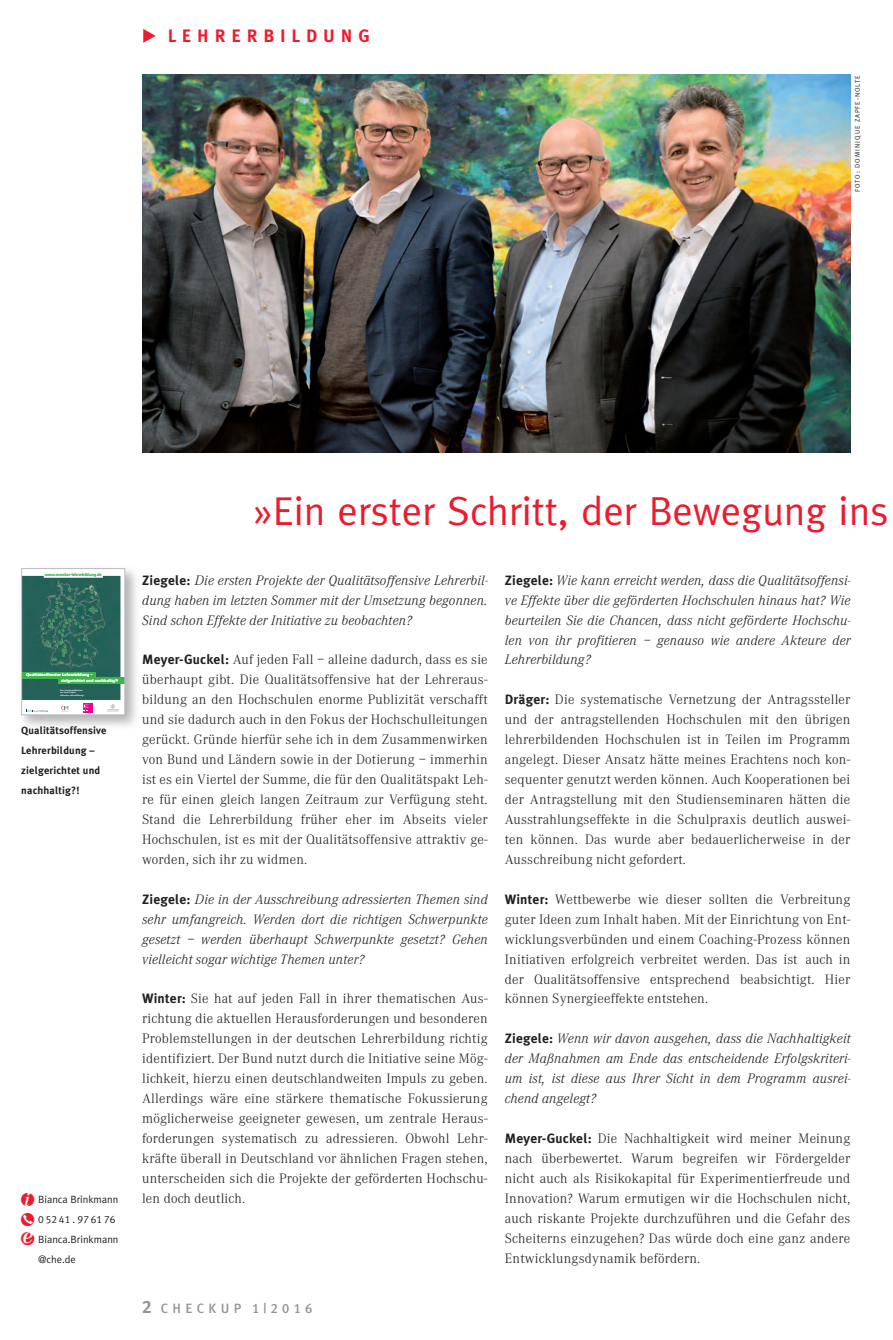
<style>
.page{position:relative;width:893px;height:1340px;background:#fff}
.page>*{position:absolute;margin:0;border:0;box-sizing:border-box;transform-origin:0 0}
.t1{font:40.5px "Meta";color:#ee1b2d}
.t2{font:700 18px "Meta Plus";letter-spacing:.33em;color:#ee1b2d}
.t3{font:300 14.25px/20px "Corporate A";letter-spacing:.015em;color:#231f20;text-align:justify}
.t4{font:italic 300 14.25px/20px "Corporate A";letter-spacing:.015em;color:#231f20;text-align:justify}
.t5{font:13.5px "Meta Plus Medium Caps";letter-spacing:.32em;color:#939598}
.t6{font:700 10.5px/20px "Meta Plus";letter-spacing:.015em;color:#231f20}
.t7{font:10.5px/20px "Meta Plus Normal";color:#231f20}
.t8{font:10.5px "Meta Plus Normal Caps";letter-spacing:.015em;color:#231f20}
.t9{font:6.75px "Meta Plus Normal Caps";letter-spacing:.135em;color:#231f20}
.t10{font:700 4.2px/5.6px "Frutiger Next LT";color:#fff}
.t11{font:500 4.2px "Frutiger Next LT";color:#3ab54a}
.t12{font:700 2.1px/2.8px "Frutiger Next LT";color:#fff}
.s1{font-family:"Meta Plus";font-weight:700;font-style:normal;font-size:13.5px}
.s2{font-family:"Meta Plus";font-weight:700;font-size:13.5px}
.s3{font-family:"Meta Plus Bold Caps";font-size:18px}
</style>
<div class="page">
<img style="left:142px;top:74px;width:708px;height:378px">
<img style="left:21px;top:568px;width:115px;height:158px">
<div style="left:22px;top:569px;width:102px;height:145px;background:#fff"></div>
<svg style="left:22px;top:576px;width:107px;height:142px;background:#4c7f71"></svg>
<div style="left:21px;top:568px;width:104px;height:147px;border:1px solid #bcbdc0"></div>
<p class="t2" style="left:168px;top:26px;width:204px">LEHRERBILDUNG</p>
<p class="t9" style="left:853px;top:192px;width:118px;rotate:-90deg">FOTO: DOMINIQUE ZAPFE-NOLTE</p>
<p class="t11" style="left:45px;top:573px;width:58px">w w w m. no ibrerhe l - rot i ed . gnud l</p>
<p class="t10" style="left:61px;top:672px;width:59px;text-indent:-35px">Q tät i l au ev i snef fos udl ibrerheL gn –<br>z i ethc i reg l e t dnu hhcan ! ?gi t l a</p>
<p class="t12" style="left:60px;top:688px;width:25px">Eine Sonderpublikation aus dem Projekt »Monitor Lehrerbildung«</p>
<p class="t6" style="left:21px;top:720px;width:87px">Qualitätsoffensive<br>Lehrerbildung – zielgerichtet und nachhaltig?!</p>
<p class="t7" style="left:38px;top:1189px;width:82px">Bianca Brinkmann</p>
<p class="t8" style="left:38px;top:1212px;width:79px">05241.976176</p>
<p class="t7" style="left:38px;top:1229px;width:82px">Bianca.Brinkmann @che.de</p>
<h1 class="t1" style="left:253px;top:487px;width:637px">»Ein erster Schritt, der Bewegung ins</h1>
<p class="t4" style="left:142px;top:570px;width:347px"><span class="s1">Ziegele:</span> Die ersten Projekte der Qualitätsoffensive Lehrerbil&shy;dung haben im letzten Sommer mit der Umsetzung begonnen.<br>Sind schon Effekte der Initiative zu beobachten?</p>
<p class="t3" style="left:142px;top:649px;width:347px"><span class="s2">Meyer-Guckel:</span> Auf jeden Fall – alleine dadurch, dass es sie überhaupt gibt. Die Qualitätsoffensive hat der Lehreraus&shy;bildung an den Hochschulen enorme Publizität verschafft und sie dadurch auch in den Fokus der Hochschulleitungen gerückt. Gründe hierfür sehe ich in dem Zusammenwirken von Bund und Ländern sowie in der Dotierung – immerhin ist es ein Viertel der Summe, die für den Qualitätspakt Leh&shy;re für einen gleich langen Zeitraum zur Verfügung steht.<br>Stand die Lehrerbildung früher eher im Abseits vieler Hochschulen, ist es mit der Qualitätsoffensive attraktiv ge&shy;worden, sich ihr zu widmen.</p>
<p class="t4" style="left:142px;top:888px;width:347px"><span class="s1">Ziegele:</span> Die in der Ausschreibung adressierten Themen sind sehr umfangreich. Werden dort die richtigen Schwerpunkte gesetzt – werden überhaupt Schwerpunkte gesetzt? Gehen vielleicht sogar wichtige Themen unter?</p>
<p class="t3" style="left:142px;top:988px;width:347px"><span class="s2">Winter:</span> Sie hat auf jeden Fall in ihrer thematischen Aus&shy;richtung die aktuellen Herausforderungen und besonderen Problemstellungen in der deutschen Lehrerbildung richtig identifiziert. Der Bund nutzt durch die Initiative seine Mög&shy;lichkeit, hierzu einen deutschlandweiten Impuls zu geben.<br>Allerdings wäre eine stärkere thematische Fokussierung möglicherweise geeigneter gewesen, um zentrale Heraus&shy;forderungen systematisch zu adressieren. Obwohl Lehr&shy;kräfte überall in Deutschland vor ähnlichen Fragen stehen, unterscheiden sich die Projekte der geförderten Hochschu&shy;len doch deutlich.</p>
<p class="t5" style="left:142px;top:1299px;width:172px"><span class="s3">2</span> CHECKUP 1|2016</p>
<p class="t4" style="left:505px;top:570px;width:347px"><span class="s1">Ziegele:</span> Wie kann erreicht werden, dass die Qualitätsoffensi&shy;ve Effekte über die geförderten Hochschulen hinaus hat? Wie beurteilen Sie die Chancen, dass nicht geförderte Hochschu&shy;len von ihr profitieren – genauso wie andere Akteure der Lehrerbildung?</p>
<p class="t3" style="left:505px;top:689px;width:347px"><span class="s2">Dräger:</span> Die systematische Vernetzung der Antragssteller und der antragstellenden Hochschulen mit den übrigen lehrerbildenden Hochschulen ist in Teilen im Programm angelegt. Dieser Ansatz hätte meines Erachtens noch kon&shy;sequenter genutzt werden können. Auch Kooperationen bei der Antragstellung mit den Studienseminaren hätten die Ausstrahlungseffekte in die Schulpraxis deutlich auswei&shy;ten können. Das wurde aber bedauerlicherweise in der Ausschreibung nicht gefordert.</p>
<p class="t3" style="left:505px;top:888px;width:347px"><span class="s2">Winter:</span> Wettbewerbe wie dieser sollten die Verbreitung guter Ideen zum Inhalt haben. Mit der Einrichtung von Ent&shy;wicklungsverbünden und einem Coaching-Prozess können Initiativen erfolgreich verbreitet werden. Das ist auch in der Qualitätsoffensive entsprechend beabsichtigt. Hier können Synergieeffekte entstehen.</p>
<p class="t4" style="left:505px;top:1028px;width:347px"><span class="s1">Ziegele:</span> Wenn wir davon ausgehen, dass die Nachhaltigkeit der Maßnahmen am Ende das entscheidende Erfolgskriteri&shy;um ist, ist diese aus Ihrer Sicht in dem Programm ausrei&shy;chend angelegt?</p>
<p class="t3" style="left:505px;top:1128px;width:347px"><span class="s2">Meyer-Guckel:</span> Die Nachhaltigkeit wird meiner Meinung nach überbewertet. Warum begreifen wir Fördergelder nicht auch als Risikokapital für Experimentierfreude und Innovation? Warum ermutigen wir die Hochschulen nicht, auch riskante Projekte durchzuführen und die Gefahr des Scheiterns einzugehen? Das würde doch eine ganz andere Entwicklungsdynamik befördern.</p>
</div>
